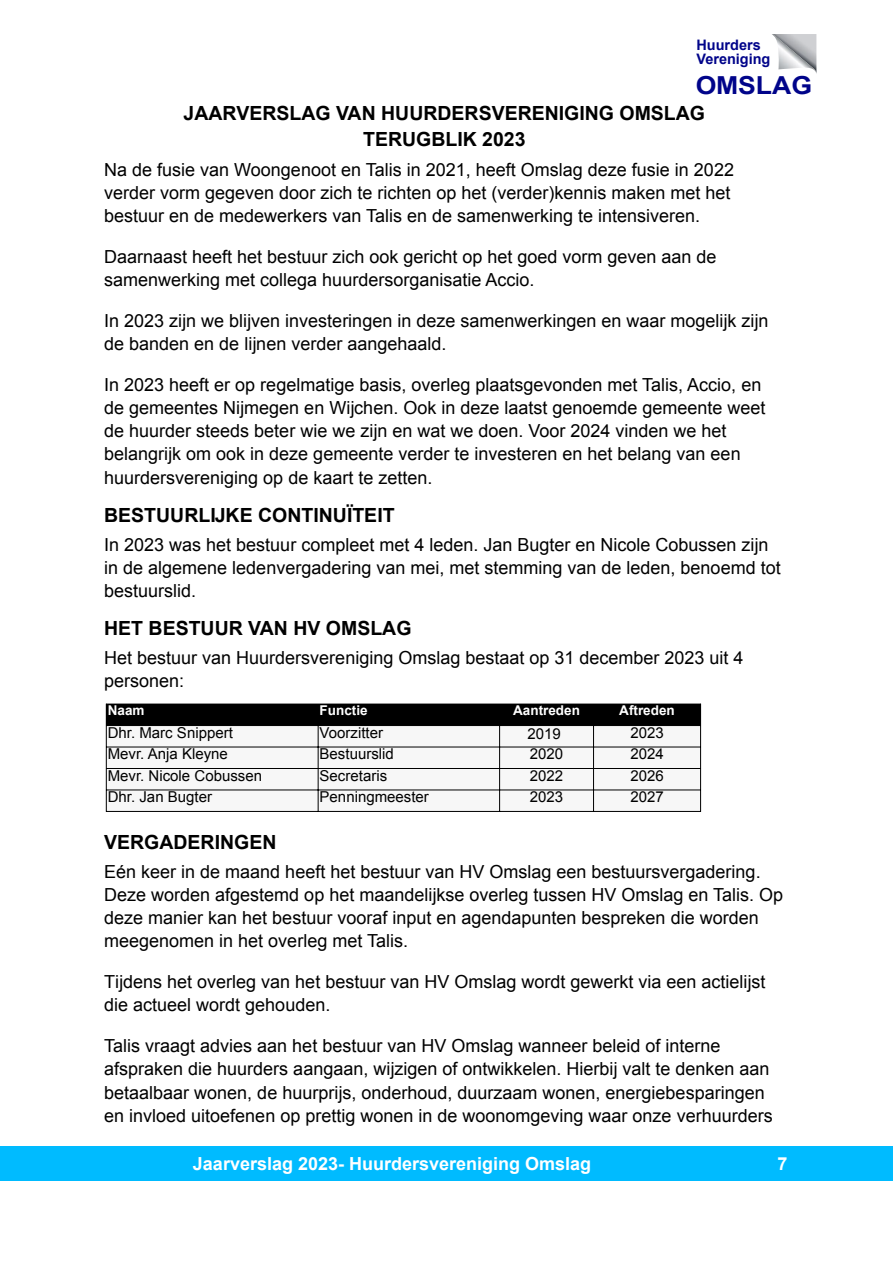
<style>
.page{position:relative;width:893px;height:1263px;background:#fff}
.page>*{position:absolute;margin:0;border:0;box-sizing:border-box;transform-origin:0 0}
.t1{font:700 24.75px "Arial";color:#00048a;scale:1.07 1}
.t2{font:700 19.5px/26.1px "Arial";color:#000;text-align:center}
.t3{font:18px/23.1px "Arial";color:#000}
.t4{font:700 18px "Arial";color:#fff}
.t5{font:15px "Arial";color:#000}
.t6{font:700 14.4px/15px "Arial";color:#00048a}
.t7{font:700 13.5px "Arial";color:#fff}
</style>
<div class="page">
<div style="left:0;top:1147px;width:893px;height:34px;background:#0bf"></div>
<svg style="left:772px;top:34px;width:44px;height:38px"></svg>
<div style="left:106px;top:704px;width:595px;height:21px;background:#000"></div>
<svg style="left:107px;top:726px;width:593px;height:85px"></svg>
<hr style="left:106px;top:704px;width:1px;height:108px;background:#000">
<hr style="left:700px;top:704px;width:1px;height:108px;background:#000">
<hr style="left:318px;top:704px;width:1px;height:107px;background:#000">
<hr style="left:499px;top:704px;width:1px;height:107px;background:#000">
<hr style="left:593px;top:704px;width:1px;height:107px;background:#000">
<hr style="left:106px;top:725px;width:595px;height:1px;background:#000">
<hr style="left:106px;top:747px;width:595px;height:1px;background:#000">
<hr style="left:106px;top:768px;width:595px;height:1px;background:#000">
<hr style="left:106px;top:789px;width:595px;height:1px;background:#000">
<hr style="left:106px;top:811px;width:595px;height:1px;background:#000">
<p class="t6" style="left:696px;top:38px;width:75px">Huurders<br>Vereniging</p>
<h1 class="t1" style="left:695px;top:76px;width:111px">OMSLAG</h1>
<p class="t2" style="left:184px;top:102px;width:523px">JAARVERSLAG VAN HUURDERSVERENIGING OMSLAG<br>TERUGBLIK 2023</p>
<p class="t3" style="left:104px;top:159px;width:631px">Na de fusie van Woongenoot en Talis in 2021, heeft Omslag deze fusie in 2022 verder vorm gegeven door zich te richten op het (verder)kennis maken met het bestuur en de medewerkers van Talis en de samenwerking te intensiveren.</p>
<p class="t3" style="left:104px;top:247px;width:614px">Daarnaast heeft het bestuur zich ook gericht op het goed vorm geven aan de samenwerking met collega huurdersorganisatie Accio.</p>
<p class="t3" style="left:104px;top:311px;width:666px">In 2023 zĳn we blĳven investeringen in deze samenwerkingen en waar mogelĳk zĳn de banden en de lĳnen verder aangehaald.</p>
<p class="t3" style="left:104px;top:375px;width:663px">In 2023 heeft er op regelmatige basis, overleg plaatsgevonden met Talis, Accio, en de gemeentes Nĳmegen en Wĳchen. Ook in deze laatst genoemde gemeente weet de huurder steeds beter wie we zĳn en wat we doen. Voor 2024 vinden we het belangrĳk om ook in deze gemeente verder te investeren en het belang van een huurdersvereniging op de kaart te zetten.</p>
<p class="t2" style="left:104px;top:504px;width:292px">BESTUURLĲKE CONTINUÏTEIT</p>
<p class="t3" style="left:104px;top:534px;width:678px">In 2023 was het bestuur compleet met 4 leden. Jan Bugter en Nicole Cobussen zĳn in de algemene ledenvergadering van mei, met stemming van de leden, benoemd tot bestuurslid.</p>
<p class="t2" style="left:104px;top:617px;width:309px">HET BESTUUR VAN HV OMSLAG</p>
<p class="t3" style="left:104px;top:648px;width:641px">Het bestuur van Huurdersvereniging Omslag bestaat op 31 december 2023 uit 4 personen:</p>
<p class="t7" style="left:108px;top:705px;width:38px">Naam</p>
<p class="t7" style="left:320px;top:705px;width:49px">Functie</p>
<p class="t7" style="left:513px;top:705px;width:68px">Aantreden</p>
<p class="t7" style="left:619px;top:705px;width:57px">Aftreden</p>
<p class="t5" style="left:108px;top:727px;width:127px">Dhr. Marc Snippert</p>
<p class="t5" style="left:320px;top:727px;width:65px">Voorzitter</p>
<p class="t5" style="left:527px;top:728px;width:35px">2019</p>
<p class="t5" style="left:630px;top:727px;width:35px">2023</p>
<p class="t5" style="left:108px;top:748px;width:122px">Mevr. Anja Kleyne</p>
<p class="t5" style="left:320px;top:748px;width:76px">Bestuurslid</p>
<p class="t5" style="left:530px;top:748px;width:35px">2020</p>
<p class="t5" style="left:630px;top:748px;width:35px">2024</p>
<p class="t5" style="left:108px;top:770px;width:156px">Mevr. Nicole Cobussen</p>
<p class="t5" style="left:320px;top:770px;width:69px">Secretaris</p>
<p class="t5" style="left:530px;top:770px;width:35px">2022</p>
<p class="t5" style="left:630px;top:770px;width:35px">2026</p>
<p class="t5" style="left:108px;top:791px;width:106px">Dhr. Jan Bugter</p>
<p class="t5" style="left:320px;top:791px;width:111px">Penningmeester</p>
<p class="t5" style="left:530px;top:791px;width:35px">2023</p>
<p class="t5" style="left:630px;top:791px;width:35px">2027</p>
<p class="t2" style="left:104px;top:830px;width:174px">VERGADERINGEN</p>
<p class="t3" style="left:104px;top:861px;width:681px">Eén keer in de maand heeft het bestuur van HV Omslag een bestuursvergadering.<br>Deze worden afgestemd op het maandelĳkse overleg tussen HV Omslag en Talis. Op deze manier kan het bestuur vooraf input en agendapunten bespreken die worden meegenomen in het overleg met Talis.</p>
<p class="t3" style="left:104px;top:972px;width:663px">Tĳdens het overleg van het bestuur van HV Omslag wordt gewerkt via een actielĳst die actueel wordt gehouden.</p>
<p class="t3" style="left:104px;top:1036px;width:670px">Talis vraagt advies aan het bestuur van HV Omslag wanneer beleid of interne afspraken die huurders aangaan, wĳzigen of ontwikkelen. Hierbĳ valt te denken aan betaalbaar wonen, de huurprĳs, onderhoud, duurzaam wonen, energiebesparingen en invloed uitoefenen op prettig wonen in de woonomgeving waar onze verhuurders</p>
<p class="t4" style="left:193px;top:1156px;width:400px">Jaarverslag 2023- Huurdersvereniging Omslag</p>
<p class="t4" style="left:777px;top:1156px;width:12px">7</p>
</div>
